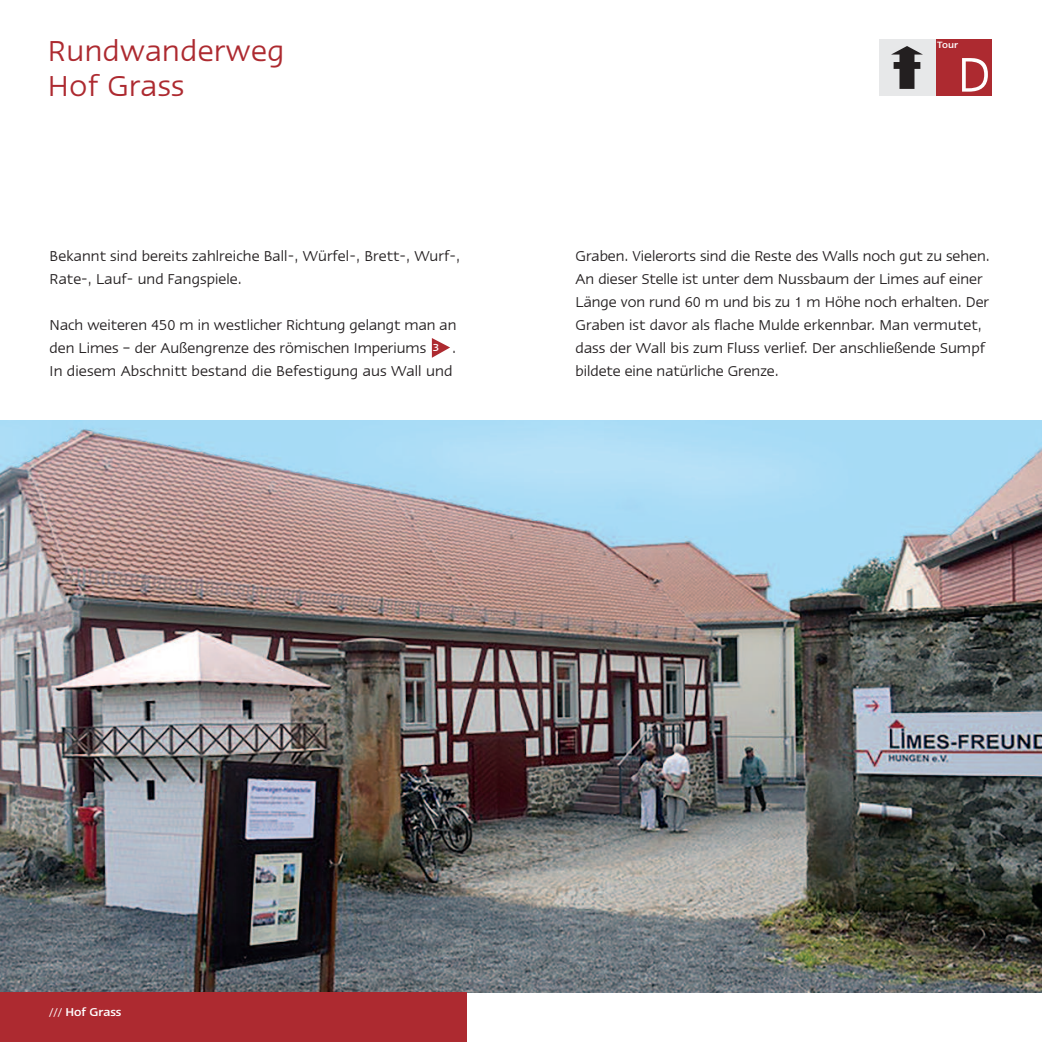
<style>
.page{position:relative;width:1042px;height:1042px;background:#fff}
.page>*{position:absolute;margin:0;border:0;box-sizing:border-box;transform-origin:0 0}
.t1{font:56px "Linotype Ergo";color:#fff}
.t2{font:33.25px/35px "Linotype Ergo";letter-spacing:.015em;color:#ad2a30}
.t3{font:16.45px/23.1px "Linotype Ergo";color:#231f20}
.t4{font:500 13.12px "Linotype Ergo";color:#fff}
.t5{font:500 11.72px "Linotype Ergo";color:#fff}
.t6{font:500 10.5px "Linotype Ergo";color:#fff}
.s1{font-weight:400}
</style>
<div class="page">
<div style="left:935px;top:39px;width:57px;height:57px;background:#ad2a30"></div>
<div style="left:878px;top:39px;width:57px;height:57px;background:#e7e8e9"></div>
<svg style="left:891px;top:46px;width:32px;height:43px"></svg>
<svg style="left:432px;top:338px;width:18px;height:20px"></svg>
<img style="left:0;top:420px;width:1042px;height:572px">
<div style="left:0;top:992px;width:466px;height:50px;background:#ad2a30"></div>
<h2 class="t2" style="left:48px;top:36px;width:238px">Rundwanderweg<br>Hof Grass</h2>
<p class="t6" style="left:937px;top:41px;width:22px">Tour</p>
<h1 class="t1" style="left:957px;top:55px;width:35px">D</h1>
<p class="t3" style="left:50px;top:245px;width:412px">Bekannt sind bereits zahlreiche Ball-, Würfel-, Brett-, Wurf-,<br>Rate-, Lauf- und Fangspiele.</p>
<p class="t3" style="left:50px;top:314px;width:408px">Nach weiteren 450 m in westlicher Richtung gelangt man an den Limes – der Außengrenze des römischen Imperiums</p>
<p class="t5" style="left:433px;top:343px;width:8px">3</p>
<p class="t3" style="left:50px;top:338px;width:408px;text-align:right">.<br>In diesem Abschnitt bestand die Befestigung aus Wall und</p>
<p class="t3" style="left:575px;top:245px;width:416px">Graben. Vielerorts sind die Reste des Walls noch gut zu sehen.<br>An dieser Stelle ist unter dem Nussbaum der Limes auf einer Länge von rund 60 m und bis zu 1 m Höhe noch erhalten. Der Graben ist davor als flache Mulde erkennbar. Man vermutet, dass der Wall bis zum Fluss verlief. Der anschließende Sumpf bildete eine natürliche Grenze.</p>
<p class="t4" style="left:49px;top:1008px;width:74px"><span class="s1">///</span> Hof Grass</p>
</div>
